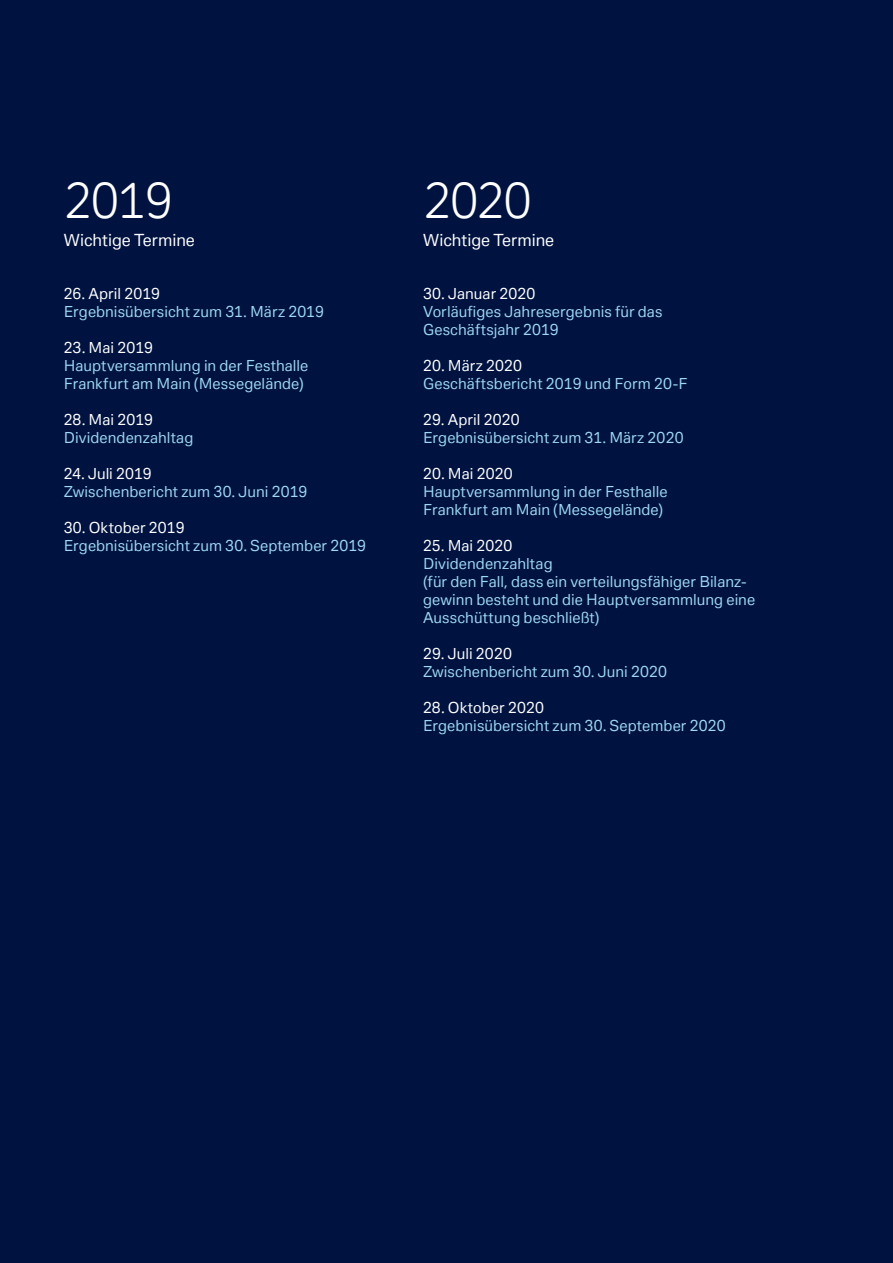
<style>
.page{position:relative;width:893px;height:1263px;background:#001340}
.page>*{position:absolute;margin:0;border:0;box-sizing:border-box;transform-origin:0 0}
.t1{font:48px "Deutsche Bank Display";letter-spacing:-.03em;color:#fff}
.t2{font:16.5px "Deutsche Bank Text";color:#fff}
.t3{font:15px/18px "Deutsche Bank Text";letter-spacing:.005em;color:#9fd7f4}
.t4{font:15px "Deutsche Bank Text";letter-spacing:.005em;color:#fff}
</style>
<div class="page">
<h1 class="t1" style="left:64px;top:170px;width:111px">2019</h1>
<p class="t2" style="left:64px;top:230px;width:133px">Wichtige Termine</p>
<p class="t4" style="left:64px;top:284px;width:98px">26. April 2019</p>
<p class="t3" style="left:64px;top:302px;width:262px">Ergebnisübersicht zum 31. März 2019</p>
<p class="t4" style="left:64px;top:338px;width:91px">23. Mai 2019</p>
<p class="t3" style="left:64px;top:356px;width:246px">Hauptversammlung in der Festhalle<br>Frankfurt am Main (Messegelände)</p>
<p class="t4" style="left:64px;top:410px;width:91px">28. Mai 2019</p>
<p class="t3" style="left:64px;top:428px;width:131px">Dividendenzahltag</p>
<p class="t4" style="left:64px;top:464px;width:90px">24. Juli 2019</p>
<p class="t3" style="left:64px;top:482px;width:245px">Zwischenbericht zum 30. Juni 2019</p>
<p class="t4" style="left:64px;top:518px;width:122px">30. Oktober 2019</p>
<p class="t3" style="left:64px;top:536px;width:304px">Ergebnisübersicht zum 30. September 2019</p>
<h1 class="t1" style="left:423px;top:170px;width:110px">2020</h1>
<p class="t2" style="left:423px;top:230px;width:133px">Wichtige Termine</p>
<p class="t4" style="left:423px;top:284px;width:114px">30. Januar 2020</p>
<p class="t3" style="left:423px;top:302px;width:241px">Vorläufiges Jahresergebnis für das<br>Geschäftsjahr 2019</p>
<p class="t4" style="left:423px;top:356px;width:101px">20. März 2020</p>
<p class="t3" style="left:423px;top:374px;width:266px">Geschäftsbericht 2019 und Form 20-F</p>
<p class="t4" style="left:423px;top:410px;width:98px">29. April 2020</p>
<p class="t3" style="left:423px;top:428px;width:262px">Ergebnisübersicht zum 31. März 2020</p>
<p class="t4" style="left:423px;top:464px;width:91px">20. Mai 2020</p>
<p class="t3" style="left:423px;top:482px;width:246px">Hauptversammlung in der Festhalle<br>Frankfurt am Main (Messegelände)</p>
<p class="t4" style="left:423px;top:536px;width:91px">25. Mai 2020</p>
<p class="t3" style="left:423px;top:554px;width:334px">Dividendenzahltag<br>(für den Fall, dass ein verteilungsfähiger Bilanz&shy;gewinn besteht und die Hauptversammlung eine Ausschüttung beschließt)</p>
<p class="t4" style="left:423px;top:644px;width:90px">29. Juli 2020</p>
<p class="t3" style="left:423px;top:662px;width:245px">Zwischenbericht zum 30. Juni 2020</p>
<p class="t4" style="left:423px;top:698px;width:122px">28. Oktober 2020</p>
<p class="t3" style="left:423px;top:716px;width:304px">Ergebnisübersicht zum 30. September 2020</p>
</div>
